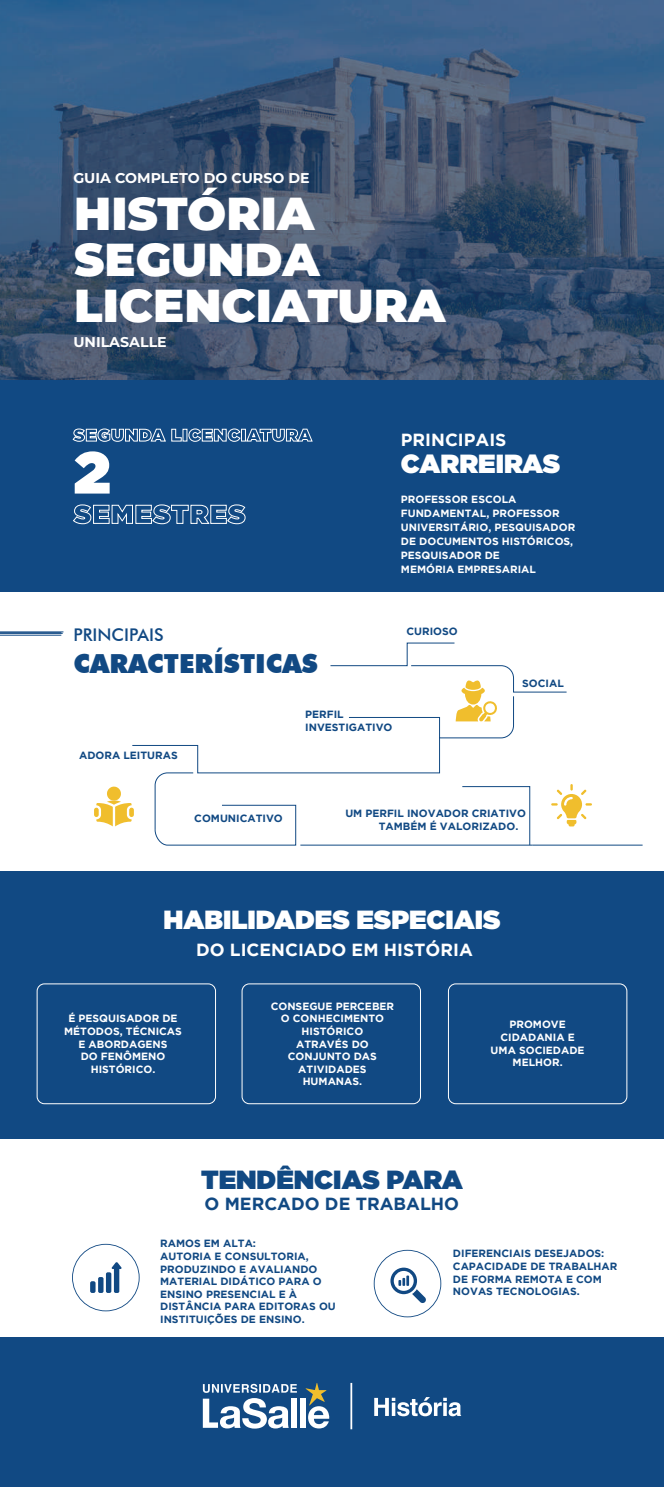
<style>
.page{position:relative;width:664px;height:1487px;background:#fff}
.page>*{position:absolute;margin:0;border:0;box-sizing:border-box;transform-origin:0 0}
.t1{font:900 59.15px "Gotham";color:#fff}
.t2{font:900 46.2px/46.4px "Montserrat";color:#fff}
.t3{font:900 26.25px "Gotham";color:#fff}
.t4{font:900 26.25px "Futura BT";color:#114983}
.t5{font:900 26.25px "Gotham";color:#114983}
.t6{font:700 17.5px "Gotham";color:#fff}
.t7{font:700 17.5px "Gotham";color:#114983}
.t8{font:500 17.5px "Futura BT";color:#114983}
.t9{font:700 14.17px "Montserrat";color:#fff}
.t10{font:700 10.5px/12.6px "Gotham";color:#114983}
.t11{font:700 10.5px/12.6px "Gotham";color:#fff;text-align:center}
</style>
<div class="page">
<div style="left:0;top:1337px;width:663px;height:150px;background:#114983"></div>
<img style="left:0;top:0;width:663px;height:380px">
<div style="left:0;top:871px;width:663px;height:268px;background:#114983"></div>
<div style="left:0;top:380px;width:663px;height:211px;background:#114983"></div>
<svg style="left:73px;top:504px;width:172px;height:20px"></svg>
<svg style="left:72px;top:428px;width:110px;height:14px"></svg>
<svg style="left:188px;top:428px;width:52px;height:14px"></svg>
<div style="left:241px;top:429px;width:4px;height:12px;border:1px solid #fff"></div>
<svg style="left:246px;top:429px;width:66px;height:13px"></svg>
<svg style="left:72px;top:1244px;width:67px;height:67px"></svg>
<hr style="left:0;top:633px;width:62px;height:1px;background:#114983">
<hr style="left:532px;top:844px;width:110px;height:1px;background:#114983">
<svg style="left:94px;top:642px;width:497px;height:204px"></svg>
<div style="left:37px;top:983px;width:179px;height:121px;border:1px solid #fff;border-radius:7px"></div>
<div style="left:241px;top:983px;width:179px;height:121px;border:1px solid #fff;border-radius:7px"></div>
<div style="left:448px;top:983px;width:179px;height:121px;border:1px solid #fff;border-radius:7px"></div>
<svg style="left:373px;top:1250px;width:68px;height:67px"></svg>
<svg style="left:374px;top:1397px;width:87px;height:19px"></svg>
<svg style="left:203px;top:1398px;width:85px;height:30px"></svg>
<div style="left:291px;top:1398px;width:6px;height:30px;background:#fff"></div>
<div style="left:300px;top:1398px;width:5px;height:30px;background:#fff"></div>
<svg style="left:203px;top:1383px;width:94px;height:9px"></svg>
<svg style="left:305px;top:1383px;width:24px;height:45px"></svg>
<hr style="left:350px;top:1383px;width:2px;height:46px;background:#fff">
<h3 class="t9" style="left:73px;top:168px;width:238px">GUIA COMPLETO DO CURSO DE</h3>
<h2 class="t2" style="left:74px;top:187px;width:372px">HISTÓRIA<br>SEGUNDA<br>LICENCIATURA</h2>
<h3 class="t9" style="left:73px;top:332px;width:95px">UNILASALLE</h3>
<h1 class="t1" style="left:74px;top:430px;width:38px">2</h1>
<h3 class="t6" style="left:401px;top:430px;width:107px">PRINCIPAIS</h3>
<h3 class="t3" style="left:401px;top:445px;width:161px">CARREIRAS</h3>
<p class="t11" style="left:401px;top:492px;width:176px;line-height:14px;text-align:left">PROFESSOR ESCOLA<br>FUNDAMENTAL, PROFESSOR<br>UNIVERSITÁRIO, PESQUISADOR<br>DE DOCUMENTOS HISTÓRICOS,<br>PESQUISADOR DE<br>MEMÓRIA EMPRESARIAL</p>
<h3 class="t8" style="left:73px;top:624px;width:92px">PRINCIPAIS</h3>
<h3 class="t4" style="left:73px;top:647px;width:246px">CARACTERÍSTICAS</h3>
<p class="t10" style="left:406px;top:625px;width:53px">CURIOSO</p>
<p class="t10" style="left:79px;top:749px;width:100px">ADORA LEITURAS</p>
<p class="t10" style="left:305px;top:708px;width:89px">PERFIL<br>INVESTIGATIVO</p>
<p class="t10" style="left:522px;top:676px;width:43px">SOCIAL</p>
<p class="t10" style="left:194px;top:811px;width:90px">COMUNICATIVO</p>
<p class="t10" style="left:378px;top:807px;width:149px;text-indent:-33px">UM PERFIL INOVADOR CRIATIVO<br>TAMBÉM É VALORIZADO.</p>
<h3 class="t3" style="left:163px;top:901px;width:338px">HABILIDADES ESPECIAIS</h3>
<h3 class="t6" style="left:196px;top:940px;width:278px">DO LICENCIADO EM HISTÓRIA</h3>
<p class="t11" style="left:64px;top:1012px;width:119px">É PESQUISADOR DE<br>MÉTODOS, TÉCNICAS<br>E ABORDAGENS<br>DO FENÔMENO<br>HISTÓRICO.</p>
<p class="t11" style="left:270px;top:999px;width:125px">CONSEGUE PERCEBER<br>O CONHECIMENTO<br>HISTÓRICO<br>ATRAVÉS DO<br>CONJUNTO DAS<br>ATIVIDADES<br>HUMANAS.</p>
<p class="t11" style="left:490px;top:1018px;width:95px">PROMOVE<br>CIDADANIA E<br>UMA SOCIEDADE<br>MELHOR.</p>
<h3 class="t5" style="left:201px;top:1160px;width:263px">TENDÊNCIAS PARA</h3>
<h3 class="t7" style="left:204px;top:1193px;width:256px">O MERCADO DE TRABALHO</h3>
<p class="t10" style="left:160px;top:1237px;width:177px">RAMOS EM ALTA:<br>AUTORIA E CONSULTORIA,<br>PRODUZINDO E AVALIANDO<br>MATERIAL DIDÁTICO PARA O<br>ENSINO PRESENCIAL E À<br>DISTÂNCIA PARA EDITORAS OU<br>INSTITUIÇÕES DE ENSINO.</p>
<p class="t10" style="left:453px;top:1247px;width:166px">DIFERENCIAIS DESEJADOS:<br>CAPACIDADE DE TRABALHAR<br>DE FORMA REMOTA E COM<br>NOVAS TECNOLOGIAS.</p>
</div>
